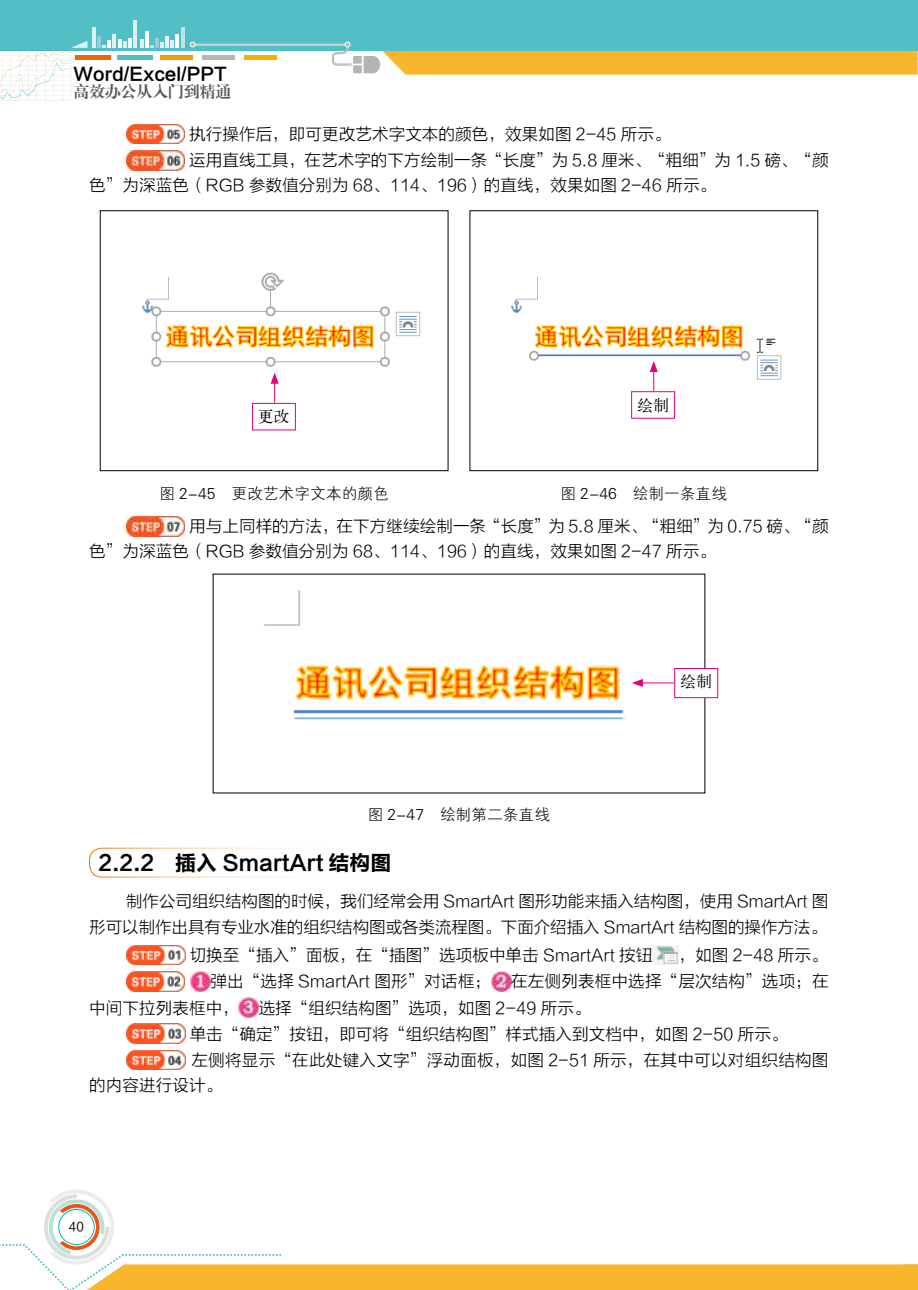
<style>
.page{position:relative;width:918px;height:1290px;background:#fff}
.page>*{position:absolute;margin:0;border:0;box-sizing:border-box;transform-origin:0 0}
.t1{font:21px "FZLTCHK GBK1 0";color:#000}
.t2{font:17.5px "FZLTCHK GBK1 0";color:#000}
.t3{font:16.62px/26.2px "FZLTXHK GBK1 0";color:#000}
.t4{font:15.75px "FZXH1 JW GB1 0";color:#000}
.t5{font:15.75px "FZXBSJW GB1 0";color:#595757}
.t6{font:15.75px "H Ya 1 gj";color:#000}
.t7{font:12.25px "FZLTHJW GB1 0";color:#000}
</style>
<div class="page">
<div style="left:0;top:0;width:918px;height:51px;background:#52bec6"></div>
<hr style="left:92px;top:28px;width:4px;height:20px;background:#dcf2f3">
<hr style="left:97px;top:36px;width:4px;height:12px;background:#98ced2">
<svg style="left:102px;top:40px;width:9px;height:8px"></svg>
<hr style="left:113px;top:34px;width:3px;height:14px;background:#fff">
<svg style="left:118px;top:39px;width:8px;height:9px"></svg>
<hr style="left:128px;top:38px;width:4px;height:10px;background:#edf8f9">
<hr style="left:133px;top:20px;width:4px;height:28px;background:#dcf2f3">
<svg style="left:140px;top:39px;width:4px;height:9px"></svg>
<hr style="left:145px;top:32px;width:4px;height:16px;background:#fff">
<hr style="left:155px;top:38px;width:4px;height:10px;background:#98ced2">
<svg style="left:160px;top:42px;width:4px;height:6px"></svg>
<hr style="left:165px;top:37px;width:4px;height:11px;background:#edf8f9">
<svg style="left:170px;top:35px;width:9px;height:13px"></svg>
<hr style="left:181px;top:28px;width:3px;height:20px;background:#fff">
<div style="left:75px;top:55px;width:35px;height:5px;background:#ec6800"></div>
<div style="left:117px;top:55px;width:35px;height:5px;background:#52bec6"></div>
<div style="left:160px;top:55px;width:33px;height:5px;background:#f49c00"></div>
<div style="left:202px;top:55px;width:33px;height:5px;background:#b4b4b5"></div>
<div style="left:244px;top:55px;width:32px;height:5px;background:#f7af00"></div>
<div style="left:192px;top:44px;width:156px;height:1px;border:1px solid #b4b4b5"></div>
<svg style="left:190px;top:42px;width:5px;height:5px"></svg>
<svg style="left:332px;top:41px;width:586px;height:34px"></svg>
<svg style="left:0;top:41px;width:87px;height:59px"></svg>
<svg style="left:0;top:1190px;width:918px;height:100px"></svg>
<img style="left:126px;top:124px;width:58px;height:20px">
<img style="left:126px;top:150px;width:58px;height:20px">
<img style="left:141px;top:272px;width:280px;height:159px">
<img style="left:510px;top:277px;width:272px;height:142px">
<img style="left:126px;top:516px;width:58px;height:20px">
<img style="left:264px;top:590px;width:439px;height:130px">
<div style="left:89px;top:848px;width:322px;height:29px;border:1px solid #ed7100;border-radius:12px"></div>
<img style="left:126px;top:945px;width:59px;height:20px">
<img style="left:652px;top:945px;width:26px;height:20px">
<img style="left:126px;top:971px;width:58px;height:20px">
<img style="left:191px;top:971px;width:19px;height:20px">
<img style="left:491px;top:971px;width:20px;height:20px">
<img style="left:239px;top:997px;width:20px;height:20px">
<img style="left:126px;top:1024px;width:59px;height:19px">
<img style="left:126px;top:1050px;width:59px;height:20px">
<div style="left:252px;top:403px;width:43px;height:27px;background:#fff"></div>
<div style="left:252px;top:403px;width:44px;height:27px;border:1px solid #e4007f"></div>
<svg style="left:271px;top:373px;width:8px;height:30px"></svg>
<div style="left:631px;top:392px;width:43px;height:26px;background:#fff"></div>
<div style="left:631px;top:391px;width:44px;height:28px;border:1px solid #e4007f"></div>
<svg style="left:650px;top:361px;width:8px;height:30px"></svg>
<div style="left:675px;top:668px;width:43px;height:30px;background:#fff"></div>
<div style="left:674px;top:668px;width:44px;height:30px;border:1px solid #e4007f"></div>
<hr style="left:640px;top:682px;width:34px;height:1px;background:#e4007f">
<svg style="left:632px;top:679px;width:11px;height:8px"></svg>
<p class="t2" style="left:74px;top:64px;width:154px">Word/Excel/PPT</p>
<p class="t5" style="left:74px;top:83px;width:159px">高效办公从入门到精通</p>
<p class="t3" style="left:189px;top:121px;width:641px">执行操作后，即可更改艺术字文本的颜色，效果如图 2-45 所示。<br>运用直线工具，在艺术字的下方绘制一条“长度”为 5.8 厘米、“粗细”为 1.5 磅、“颜</p>
<p class="t3" style="left:89px;top:172px;width:628px">色”为深蓝色（RGB 参数值分别为 68、114、196）的直线，效果如图 2-46 所示。</p>
<p class="t6" style="left:258px;top:409px;width:33px">更改</p>
<p class="t6" style="left:637px;top:397px;width:33px">绘制</p>
<p class="t4" style="left:159px;top:485px;width:231px">图 2-45　更改艺术字文本的颜色</p>
<p class="t4" style="left:560px;top:485px;width:168px">图 2-46　绘制一条直线</p>
<p class="t3" style="left:89px;top:515px;width:741px;line-height:24.7px;text-indent:100px">用与上同样的方法，在下方继续绘制一条“长度”为 5.8 厘米、“粗细”为 0.75 磅、“颜色”为深蓝色（RGB 参数值分别为 68、114、196）的直线，效果如图 2-47 所示。</p>
<p class="t6" style="left:680px;top:674px;width:33px">绘制</p>
<p class="t4" style="left:368px;top:806px;width:184px">图 2-47　绘制第二条直线</p>
<p class="t1" style="left:98px;top:851px;width:295px">2.2.2　插入 SmartArt 结构图</p>
<p class="t3" style="left:89px;top:888px;width:741px;text-align:right">制作公司组织结构图的时候，我们经常会用 SmartArt 图形功能来插入结构图，使用 SmartArt 图<br>形可以制作出具有专业水准的组织结构图或各类流程图。下面介绍插入 SmartArt 结构图的操作方法。</p>
<p class="t3" style="left:190px;top:942px;width:464px">切换至“插入”面板，在“插图”选项板中单击 SmartArt 按钮</p>
<p class="t3" style="left:678px;top:942px;width:151px">，如图 2-48 所示。</p>
<p class="t3" style="left:211px;top:969px;width:619px">弹出“选择 SmartArt 图形”对话框； 在左侧列表框中选择“层次结构”选项；在</p>
<p class="t3" style="left:89px;top:995px;width:503px">中间下拉列表框中， 选择“组织结构图”选项，如图 2-49 所示。</p>
<p class="t3" style="left:190px;top:1021px;width:599px">单击“确定”按钮，即可将“组织结构图”样式插入到文档中，如图 2-50 所示。</p>
<p class="t3" style="left:191px;top:1047px;width:639px">左侧将显示“在此处键入文字”浮动面板，如图 2-51 所示，在其中可以对组织结构图</p>
<p class="t3" style="left:89px;top:1072px;width:135px">的内容进行设计。</p>
<p class="t7" style="left:69px;top:1220px;width:16px">40</p>
</div>
